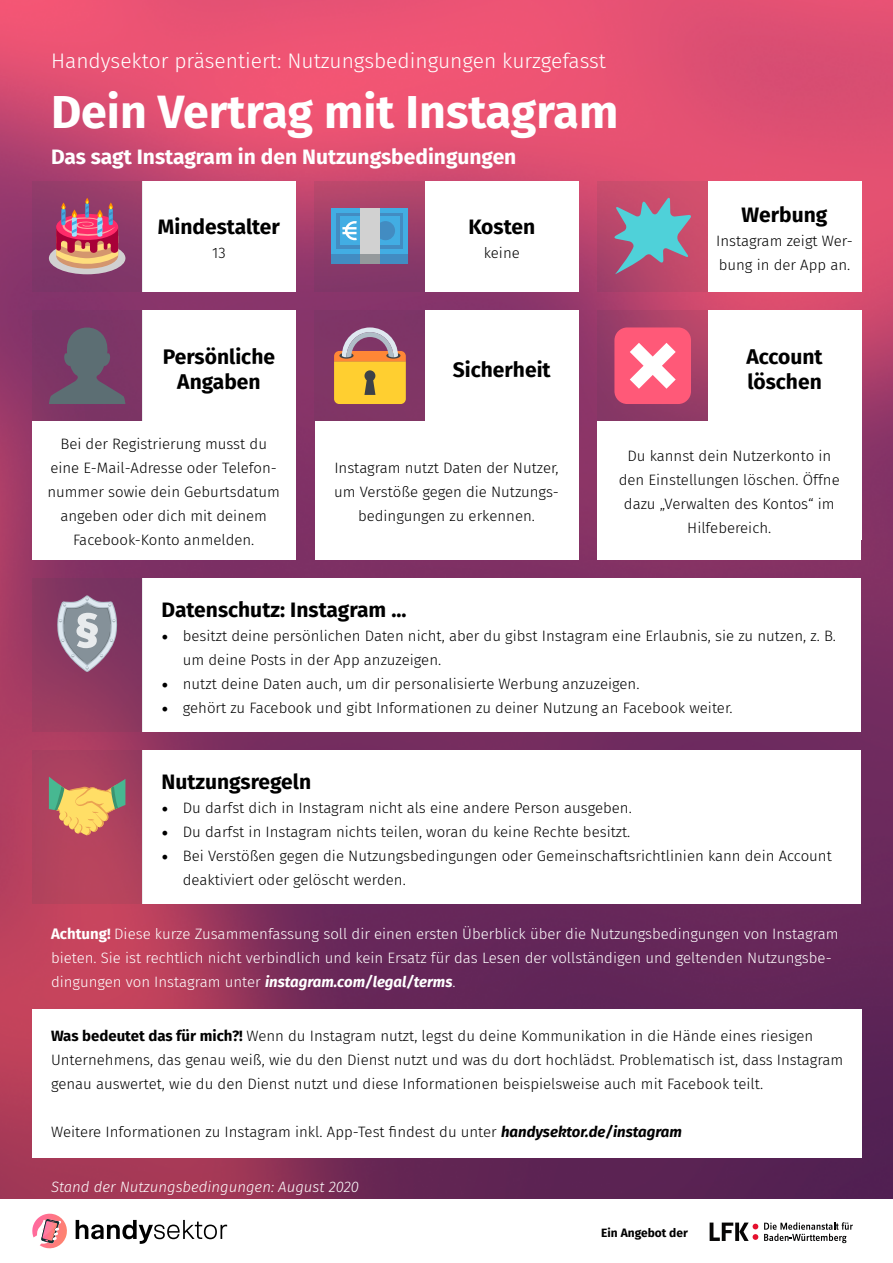
<style>
.page{position:relative;width:893px;height:1263px;background:#fff}
.page>*{position:absolute;margin:0;border:0;box-sizing:border-box;transform-origin:0 0}
.t1{font:700 46.5px "Fira Sans";color:#fff}
.t2{font:700 21px/25.2px "Fira Sans";color:#000;text-align:center}
.t3{font:300 21px "Fira Sans";color:#fff}
.t4{font:700 21px "Fira Sans";color:#fff}
.t5{font:300 15px/24px "Fira Sans";color:#000}
.t6{font:300 15px/24px "Fira Sans";color:#fff}
.t7{font:italic 300 15px "Fira Sans";color:#fff}
.t8{font:700 12px "Fira Sans";color:#000}
.s1{font-family:"Minion Pro";font-weight:400;font-size:18px}
.s2{font-weight:700}
.s3{font-weight:700;font-style:italic}
</style>
<div class="page">
<img style="left:0;top:0;width:893px;height:1199px">
<div style="left:32px;top:1009px;width:829px;height:149px;background:#fff"></div>
<div style="left:142px;top:751px;width:719px;height:153px;background:#fff"></div>
<div style="left:142px;top:181px;width:154px;height:110px;background:#fff"></div>
<div style="left:32px;top:181px;width:110px;height:110px;background:linear-gradient(to bottom,#993d6a,#7a3669)"></div>
<div style="left:49px;top:242px;width:76px;height:32px;background:#d1d1d1;border-radius:50%"></div>
<svg style="left:56px;top:198px;width:63px;height:71px;background:#c46874"></svg>
<div style="left:425px;top:181px;width:153px;height:110px;background:#fff"></div>
<div style="left:315px;top:181px;width:110px;height:110px;background:linear-gradient(to bottom,#b64b70,#77386b)"></div>
<div style="left:332px;top:253px;width:76px;height:11px;background:#428cc2"></div>
<div style="left:332px;top:208px;width:76px;height:45px;background:#42ade3"></div>
<div style="left:360px;top:253px;width:19px;height:11px;background:#94999c"></div>
<div style="left:336px;top:213px;width:67px;height:36px;background:#428cc2"></div>
<div style="left:340px;top:216px;width:60px;height:29px;background:#42ade3"></div>
<div style="left:376px;top:221px;width:19px;height:19px;background:#428cc2;border-radius:50%"></div>
<div style="left:360px;top:208px;width:19px;height:45px;background:#d1d1d1"></div>
<svg style="left:342px;top:221px;width:15px;height:19px"></svg>
<div style="left:708px;top:181px;width:153px;height:110px;background:#fff"></div>
<svg style="left:597px;top:181px;width:111px;height:110px;background:#bf496b"></svg>
<svg style="left:614px;top:197px;width:78px;height:77px;background:#8c879d"></svg>
<div style="left:142px;top:310px;width:154px;height:230px;background:#fff"></div>
<div style="left:32px;top:421px;width:264px;height:138px;background:#fff"></div>
<div style="left:32px;top:310px;width:110px;height:111px;background:#7d3566"></div>
<svg style="left:49px;top:327px;width:76px;height:77px"></svg>
<div style="left:425px;top:310px;width:153px;height:230px;background:#fff"></div>
<div style="left:315px;top:421px;width:263px;height:138px;background:#fff"></div>
<div style="left:315px;top:310px;width:110px;height:111px;background:#803566"></div>
<svg style="left:334px;top:327px;width:72px;height:77px"></svg>
<div style="left:708px;top:310px;width:153px;height:230px;background:#fff"></div>
<div style="left:597px;top:421px;width:264px;height:138px;background:#fff"></div>
<svg style="left:597px;top:310px;width:111px;height:111px;background:#9a3d67"></svg>
<div style="left:614px;top:327px;width:77px;height:77px;background:#ff5978;border-radius:13px"></div>
<svg style="left:630px;top:343px;width:46px;height:46px"></svg>
<div style="left:32px;top:751px;width:110px;height:153px;background:linear-gradient(to bottom,#a13e60,#b9455c)"></div>
<div style="left:142px;top:578px;width:719px;height:153px;background:#fff"></div>
<div style="left:32px;top:578px;width:110px;height:153px;background:linear-gradient(to bottom,#793361,#983b60)"></div>
<svg style="left:55px;top:595px;width:64px;height:77px;background:#a08ea1"></svg>
<svg style="left:49px;top:776px;width:76px;height:60px;background:#c19366"></svg>
<svg style="left:76px;top:1220px;width:151px;height:24px"></svg>
<svg style="left:32px;top:1214px;width:35px;height:35px"></svg>
<svg style="left:764px;top:1222px;width:89px;height:21px"></svg>
<svg style="left:710px;top:1222px;width:48px;height:19px"></svg>
<h2 class="t3" style="left:51px;top:46px;width:557px">Handysektor präsentiert: Nutzungsbedingungen kurzgefasst</h2>
<h1 class="t1" style="left:51px;top:73px;width:569px">Dein Vertrag mit Instagram</h1>
<h2 class="t4" style="left:51px;top:139px;width:467px">Das sagt Instagram in den Nutzungsbedingungen</h2>
<h2 class="t2" style="left:158px;top:212px;width:124px">Mindestalter</h2>
<p class="t5" style="left:212px;top:241px;width:15px">13</p>
<h2 class="t2" style="left:163px;top:343px;width:114px">Persönliche<br>Angaben</h2>
<p class="t5" style="left:47px;top:431px;width:234px;text-align:center">Bei der Registrierung musst du eine E-Mail-Adresse oder Telefon&shy;nummer sowie dein Geburtsdatum angeben oder dich mit deinem<br>Facebook-Konto anmelden.</p>
<h2 class="t2" style="left:468px;top:212px;width:68px">Kosten</h2>
<p class="t5" style="left:484px;top:241px;width:38px">keine</p>
<h2 class="t2" style="left:453px;top:355px;width:99px">Sicherheit</h2>
<p class="t5" style="left:334px;top:455px;width:226px;text-align:center">Instagram nutzt Daten der Nutzer, um Verstöße gegen die Nutzungs&shy;bedingungen zu erkennen.</p>
<h2 class="t2" style="left:742px;top:200px;width:87px">Werbung</h2>
<p class="t5" style="left:716px;top:229px;width:138px">Instagram zeigt Wer&shy;bung in der App an.</p>
<h2 class="t2" style="left:746px;top:343px;width:78px;text-align:left">Account löschen</h2>
<p class="t5" style="left:619px;top:443px;width:222px;text-align:center">Du kannst dein Nutzerkonto in den Einstellungen löschen. Öffne dazu „Verwalten des Kontos“ im<br>Hilfebereich.</p>
<h2 class="t2" style="left:162px;top:595px;width:246px">Datenschutz: Instagram ...</h2>
<p class="t5" style="left:183px;top:623px;width:655px;text-indent:-21px"><span class="s1">•</span> besitzt deine persönlichen Daten nicht, aber du gibst Instagram eine Erlaubnis, sie zu nutzen, z. B. um deine Posts in der App anzuzeigen.</p>
<p class="t5" style="left:162px;top:671px;width:479px"><span class="s1">•</span> nutzt deine Daten auch, um dir personalisierte Werbung anzuzeigen.</p>
<p class="t5" style="left:162px;top:695px;width:572px"><span class="s1">•</span> gehört zu Facebook und gibt Informationen zu deiner Nutzung an Facebook weiter.</p>
<h2 class="t2" style="left:162px;top:767px;width:151px">Nutzungsregeln</h2>
<p class="t5" style="left:162px;top:796px;width:472px"><span class="s1">•</span> Du darfst dich in Instagram nicht als eine andere Person ausgeben.</p>
<p class="t5" style="left:162px;top:820px;width:470px"><span class="s1">•</span> Du darfst in Instagram nichts teilen, woran du keine Rechte besitzt.</p>
<p class="t5" style="left:183px;top:844px;width:650px;text-indent:-21px"><span class="s1">•</span> Bei Verstößen gegen die Nutzungsbedingungen oder Gemeinschaftsrichtlinien kann dein Account deaktiviert oder gelöscht werden.</p>
<p class="t6" style="left:51px;top:922px;width:789px"><span class="s2">Achtung!</span> Diese kurze Zusammenfassung soll dir einen ersten Überblick über die Nutzungsbedingungen von Instagram bieten. Sie ist rechtlich nicht verbindlich und kein Ersatz für das Lesen der vollständigen und geltenden Nutzungsbe&shy;dingungen von Instagram unter <span class="s3">instagram.com/legal/terms</span>.</p>
<p class="t5" style="left:51px;top:1023px;width:794px"><span class="s2">Was bedeutet das für mich?!</span> Wenn du Instagram nutzt, legst du deine Kommunikation in die Hände eines riesigen<br>Unternehmens, das genau weiß, wie du den Dienst nutzt und was du dort hochlädst. Problematisch ist, dass Instagram genau auswertet, wie du den Dienst nutzt und diese Informationen beispielsweise auch mit Facebook teilt.</p>
<p class="t5" style="left:51px;top:1119px;width:632px">Weitere Informationen zu Instagram inkl. App-Test findest du unter <span class="s3">handysektor.de/instagram</span></p>
<p class="t7" style="left:51px;top:1176px;width:310px">Stand der Nutzungsbedingungen: August 2020</p>
<p class="t8" style="left:601px;top:1222px;width:88px">Ein Angebot der</p>
</div>
